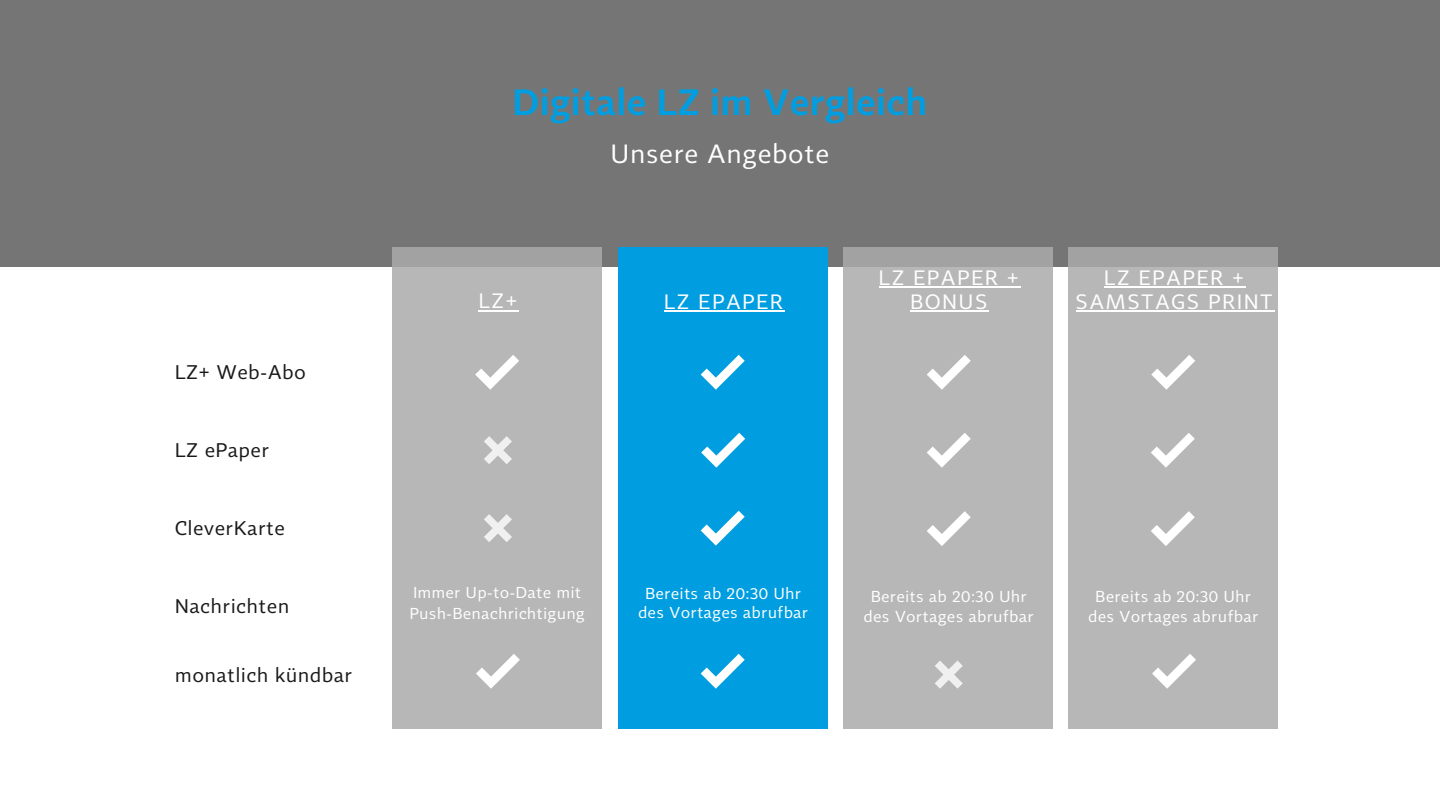
<style>
.page{position:relative;width:1440px;height:810px;background:#fff}
.page>*{position:absolute;margin:0;border:0;box-sizing:border-box;transform-origin:0 0}
.t1{font:300 36px "Tabac Sans";letter-spacing:.03em;color:#009ee0}
.t2{font:26px "Tabac Sans";letter-spacing:.05em;color:#fff}
.t3{font:20.5px/24px "Tabac Sans";letter-spacing:.1em;color:#fff;text-align:center}
.t4{font:19.5px "Tabac Sans";letter-spacing:.05em;color:#191919}
.t5{font:15.6px/19.9px "Tabac Sans";letter-spacing:.05em;color:#fff;text-align:center}
</style>
<div class="page">
<div style="left:0;top:0;width:1440px;height:266px;background:#757575"></div>
<div style="left:392px;top:247px;width:210px;height:482px;background:#b7b7b7"></div>
<div style="left:618px;top:247px;width:210px;height:482px;background:#009ee0"></div>
<div style="left:843px;top:247px;width:210px;height:482px;background:#b7b7b7"></div>
<div style="left:1068px;top:247px;width:210px;height:482px;background:#b7b7b7"></div>
<svg style="left:701px;top:654px;width:44px;height:35px"></svg>
<svg style="left:1152px;top:654px;width:44px;height:35px"></svg>
<svg style="left:701px;top:355px;width:44px;height:35px"></svg>
<svg style="left:935px;top:661px;width:28px;height:28px"></svg>
<svg style="left:484px;top:436px;width:28px;height:28px"></svg>
<svg style="left:484px;top:514px;width:28px;height:28px"></svg>
<svg style="left:476px;top:654px;width:44px;height:35px"></svg>
<svg style="left:475px;top:355px;width:44px;height:35px"></svg>
<svg style="left:927px;top:355px;width:44px;height:35px"></svg>
<svg style="left:1151px;top:355px;width:44px;height:35px"></svg>
<svg style="left:701px;top:433px;width:44px;height:35px"></svg>
<svg style="left:701px;top:511px;width:44px;height:35px"></svg>
<svg style="left:927px;top:511px;width:44px;height:35px"></svg>
<svg style="left:1151px;top:511px;width:44px;height:35px"></svg>
<svg style="left:927px;top:433px;width:44px;height:35px"></svg>
<svg style="left:1151px;top:433px;width:44px;height:35px"></svg>
<hr style="left:479px;top:310px;width:40px;height:1px;background:#fff">
<hr style="left:664px;top:310px;width:121px;height:2px;background:#fff">
<hr style="left:879px;top:286px;width:142px;height:2px;background:#fff">
<hr style="left:910px;top:310px;width:79px;height:2px;background:#fff">
<hr style="left:1104px;top:286px;width:142px;height:2px;background:#fff">
<hr style="left:1076px;top:310px;width:198px;height:2px;background:#fff">
<h1 class="t4" style="left:175px;top:360px;width:132px">LZ+ Web-Abo</h1>
<h2 class="t4" style="left:175px;top:438px;width:95px">LZ ePaper</h2>
<p class="t4" style="left:175px;top:516px;width:111px">CleverKarte</p>
<p class="t4" style="left:175px;top:594px;width:115px">Nachrichten</p>
<p class="t4" style="left:175px;top:663px;width:178px">monatlich kündbar</p>
<p class="t1" style="left:513px;top:79px;width:416px">Digitale LZ im Vergleich</p>
<p class="t2" style="left:611px;top:137px;width:220px">Unsere Angebote</p>
<p class="t3" style="left:479px;top:288px;width:40px">LZ+</p>
<h3 class="t3" style="left:664px;top:289px;width:120px">LZ EPAPER</h3>
<h3 class="t3" style="left:879px;top:265px;width:141px">LZ EPAPER +<br>BONUS</h3>
<h3 class="t3" style="left:1076px;top:265px;width:198px">LZ EPAPER +<br>SAMSTAGS PRINT</h3>
<p class="t5" style="left:410px;top:582px;width:176px;line-height:20.2px;text-align:left">Immer Up-to-Date mit<br>Push-Benachrichtigung</p>
<p class="t5" style="left:638px;top:583px;width:171px">Bereits ab 20:30 Uhr des Vortages abrufbar</p>
<h3 class="t5" style="left:864px;top:586px;width:171px">Bereits ab 20:30 Uhr des Vortages abrufbar</h3>
<p class="t5" style="left:1088px;top:586px;width:171px">Bereits ab 20:30 Uhr des Vortages abrufbar</p>
</div>
